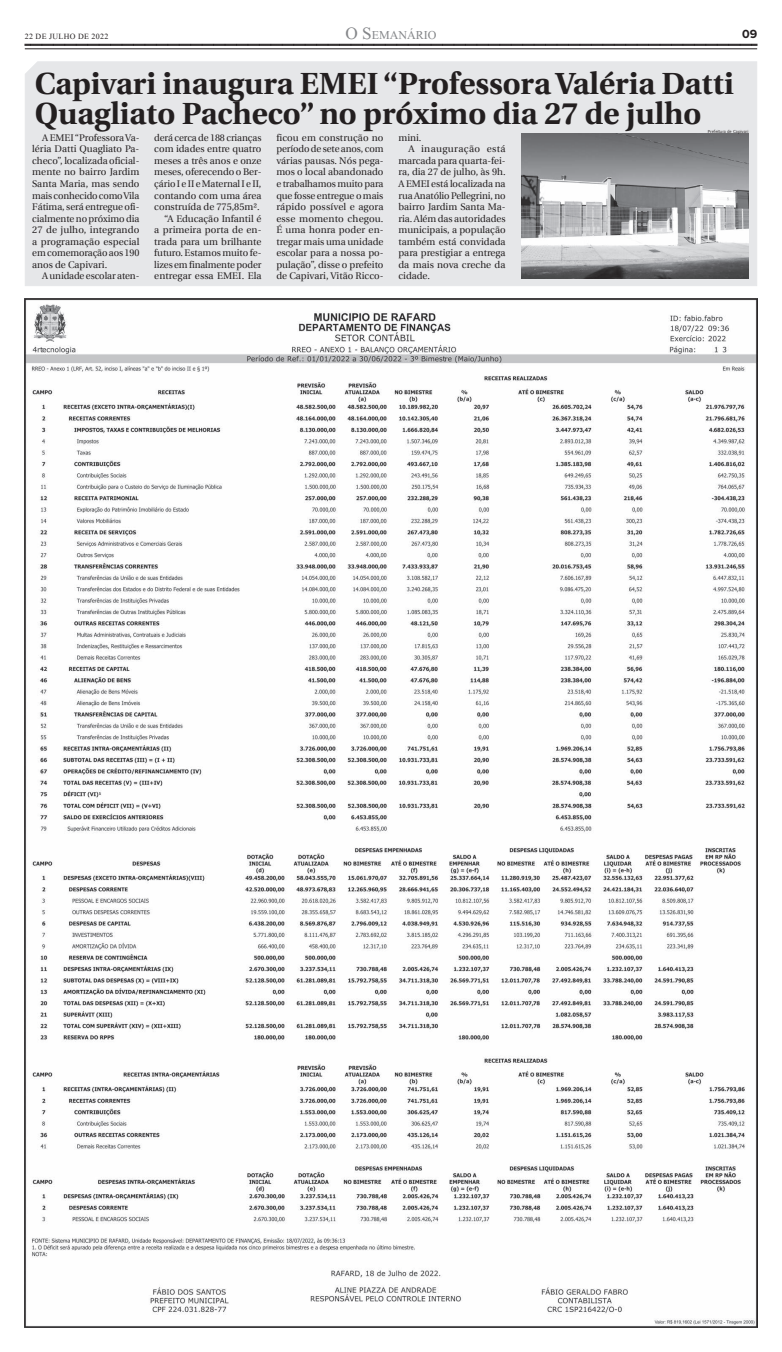
<style>
.page{position:relative;width:782px;height:1352px;background:#fff}
.page>*{position:absolute;margin:0;border:0;box-sizing:border-box;transform-origin:0 0}
.t1{font:700 30.62px/30.6px "Utopia";color:#231f20}
.t2{font:14.53px "Shonar Bangla";color:#848689}
.t3{font:700 12.25px "Proxima Nova";color:#231f20}
.t4{font:9.62px/11.5px "Utopia";color:#231f20;text-align:justify}
.t5{font:9.62px "Utopia";letter-spacing:.035em;color:#231f20}
.t6{font:9.62px "Shonar Bangla";letter-spacing:.03em;color:#231f20}
.t7{font:4.38px "Humanist 531 BT Roman A";color:#231f20}
.s1{font-size:20.74px}
</style>
<div class="page">
<svg style="left:25px;top:43px;width:732px;height:3px;background:#6b6969"></svg>
<hr style="left:25px;top:49px;width:731px;height:1px;background:#231f20">
<img style="left:25px;top:298px;width:731px;height:1029px">
<div style="left:25px;top:61px;width:732px;height:225px;background:#e6e7e9"></div>
<img style="left:521px;top:133px;width:227px;height:146px">
<p class="t6" style="left:25px;top:32px;width:85px">22 DE JULHO DE 2022</p>
<h2 class="t2" style="left:345px;top:26px;width:93px"><span class="s1">O S</span>EMANÁRIO</h2>
<p class="t3" style="left:742px;top:29px;width:17px">09</p>
<h1 class="t1" style="left:35px;top:71px;width:700px">Capivari inaugura EMEI “Professora Valéria Datti<br>Quagliato Pacheco” no próximo dia 27 de julho</h1>
<p class="t4" style="left:32px;top:132px;width:109px;text-indent:10px">A EMEI “Professora Va&shy;léria Datti Quagliato Pa&shy;checo”, localizada oficial&shy;mente no bairro Jardim Santa Maria, mas sendo mais conhecido como Vila Fátima, será entregue ofi&shy;cialmente no próximo dia 27 de julho, integrando a programação especial em comemoração aos 190 anos de Capivari.</p>
<p class="t4" style="left:42px;top:270px;width:99px">A unidade escolar aten-</p>
<p class="t7" style="left:707px;top:129px;width:42px">Prefeitura de Capivari</p>
<p class="t4" style="left:154px;top:132px;width:109px;text-align:right">derá cerca de 188 crianças com idades entre quatro meses a três anos e onze meses, oferecendo o Ber&shy;çário I e II e Maternal I e II, contando com uma área construída de 775,85m². “A Educação Infantil é<br>a primeira porta de en&shy;trada para um brilhante futuro. Estamos muito fe&shy;lizes em finalmente poder entregar essa EMEI. Ela</p>
<p class="t4" style="left:276px;top:132px;width:109px">ficou em construção no período de sete anos, com várias pausas. Nós pega&shy;mos o local abandonado e trabalhamos muito para que fosse entregue o mais rápido possível e agora esse momento chegou.<br>É uma honra poder en&shy;tregar mais uma unidade escolar para a nossa po&shy;pulação”, disse o prefeito de Capivari, Vitão Ricco-</p>
<p class="t4" style="left:398px;top:132px;width:24px">mini.</p>
<p class="t5" style="left:408px;top:144px;width:99px">A inauguração está</p>
<p class="t4" style="left:398px;top:155px;width:109px">marcada para quarta-fei-</p>
<p class="t4" style="left:398px;top:166px;width:109px">ra, dia 27 de julho, às 9h.</p>
<p class="t4" style="left:398px;top:178px;width:109px">A EMEI está localizada na</p>
<p class="t4" style="left:398px;top:190px;width:109px">rua Anatólio Pellegrini, no</p>
<p class="t4" style="left:398px;top:201px;width:109px">bairro Jardim Santa Ma-</p>
<p class="t4" style="left:398px;top:213px;width:109px">ria. Além das autoridades</p>
<p class="t4" style="left:398px;top:224px;width:109px">municipais, a população</p>
<p class="t4" style="left:398px;top:236px;width:109px">também está convidada</p>
<p class="t4" style="left:398px;top:247px;width:109px">para prestigiar a entrega</p>
<p class="t4" style="left:398px;top:259px;width:109px">da mais nova creche da</p>
<p class="t4" style="left:398px;top:270px;width:33px">cidade.</p>
</div>
